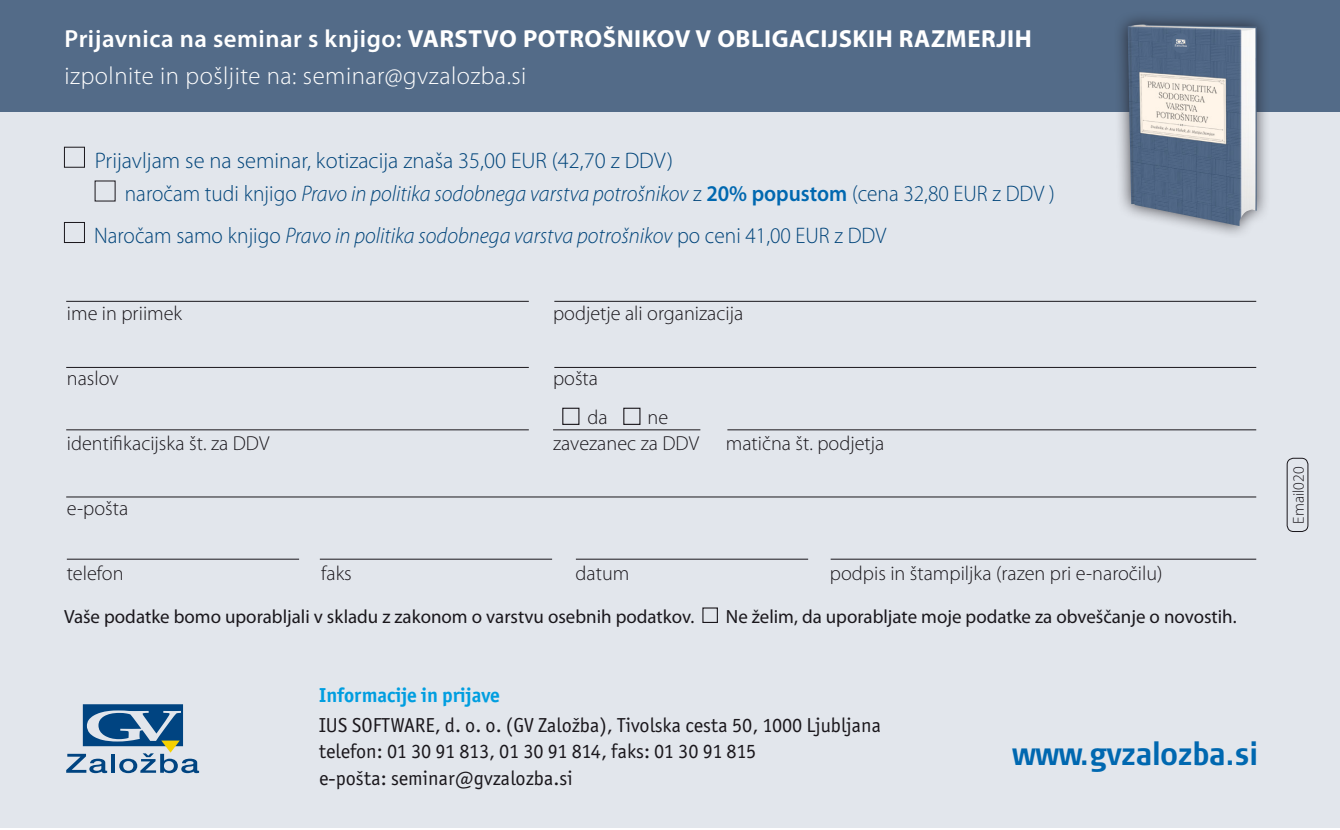
<style>
.page{position:relative;width:1340px;height:830px;background:#fff}
.page>*{position:absolute;margin:0;border:0;box-sizing:border-box;transform-origin:0 0}
.t1{font:700 condensed 31.5px "Signa Pro";color:#0068b0}
.t2{font:700 24.75px "Myriad Pro";letter-spacing:.02em;color:#fff}
.t3{font:300 24.75px "Myriad Pro";letter-spacing:.02em;color:#fff}
.t4{font:300 22.5px/33.8px "Myriad Pro";color:#00447a}
.t5{font:italic 300 22.5px "Myriad Pro";color:#00447a;scale:.95 1}
.t6{font:300 20.25px "Myriad Pro";color:#1a171c}
.Navaden{font:20.25px/26.6px "Officina Sans Itc TOT";color:#1a171c}
.Navaden-2{font:700 20.25px "Officina Sans Itc TOT";color:#009ee0}
.t7{font:19.12px "Myriad Pro";color:#1a171c}
.t8{font:300 15.75px "Myriad Pro";color:#1a171c}
.s1{font-weight:600}
.s2{font-style:italic}
.s3{font-weight:600;color:#0068b0}
.s4{font-style:normal}
</style>
<div class="page">
<div style="left:0;top:100px;width:1339px;height:727px;background:#e2e6ec"></div>
<hr style="left:66px;top:301px;width:463px;height:1px;background:#1a171c">
<hr style="left:554px;top:301px;width:702px;height:1px;background:#1a171c">
<hr style="left:66px;top:367px;width:463px;height:1px;background:#1a171c">
<hr style="left:554px;top:367px;width:702px;height:1px;background:#1a171c">
<hr style="left:66px;top:429px;width:463px;height:1px;background:#1a171c">
<hr style="left:66px;top:496px;width:1190px;height:1px;background:#1a171c">
<hr style="left:727px;top:429px;width:529px;height:1px;background:#1a171c">
<hr style="left:553px;top:429px;width:147px;height:1px;background:#1a171c">
<hr style="left:67px;top:558px;width:232px;height:1px;background:#1a171c">
<hr style="left:320px;top:558px;width:232px;height:1px;background:#1a171c">
<hr style="left:576px;top:558px;width:232px;height:1px;background:#1a171c">
<hr style="left:830px;top:558px;width:426px;height:1px;background:#1a171c">
<div style="left:562px;top:407px;width:17px;height:17px;border:1px solid #1a171c"></div>
<div style="left:623px;top:407px;width:17px;height:17px;border:1px solid #1a171c"></div>
<div style="left:1286px;top:457px;width:22px;height:74px;border:1px solid #1a171c;border-radius:6px"></div>
<div style="left:64px;top:147px;width:21px;height:20px;border:1px solid #1a171c"></div>
<div style="left:64px;top:222px;width:21px;height:21px;border:1px solid #1a171c"></div>
<div style="left:0;top:0;width:1339px;height:111px;background:#536b88"></div>
<svg style="left:66px;top:704px;width:133px;height:68px"></svg>
<div style="left:1112px;top:10px;width:158px;height:228px;background:#1a171c;opacity:.75"></div>
<img style="left:1127px;top:24px;width:129px;height:202px">
<p class="t2" style="left:65px;top:22px;width:968px"><span class="s1">Prijavnica na seminar s knjigo:</span> VARSTVO POTROŠNIKOV V OBLIGACIJSKIH RAZMERJIH</p>
<p class="t3" style="left:65px;top:60px;width:463px">izpolnite in pošljite na: seminar@gvzalozba.si</p>
<p class="t4" style="left:125px;top:143px;width:931px;text-indent:-30px">Prijavljam se na seminar, kotizacija znaša 35,00 EUR (42,70 z DDV)<br>naročam tudi knjigo <span class="s2">Pravo in politika sodobnega varstva potrošnikov</span> z <span class="s3">20% popustom</span> (cena 32,80 EUR z DDV )</p>
<p class="t5" style="left:94px;top:222px;width:835px"><span class="s4">Naročam samo knjigo</span> Pravo in politika sodobnega varstva potrošnikov <span class="s4">po ceni 41,00 EUR z DDV</span></p>
<p class="t6" style="left:67px;top:301px;width:117px">ime in priimek</p>
<p class="t6" style="left:553px;top:301px;width:192px">podjetje ali organizacija</p>
<p class="t6" style="left:67px;top:366px;width:53px">naslov</p>
<p class="t6" style="left:553px;top:366px;width:46px">pošta</p>
<p class="t6" style="left:587px;top:405px;width:22px">da</p>
<p class="t6" style="left:647px;top:405px;width:22px">ne</p>
<p class="t6" style="left:67px;top:431px;width:204px">identifikacijska št. za DDV</p>
<p class="t6" style="left:553px;top:431px;width:148px">zavezanec za DDV</p>
<p class="t6" style="left:725px;top:431px;width:160px">matična št. podjetja</p>
<p class="t6" style="left:67px;top:496px;width:63px">e-pošta</p>
<p class="t6" style="left:67px;top:560px;width:58px">telefon</p>
<p class="t6" style="left:321px;top:560px;width:32px">faks</p>
<p class="t6" style="left:575px;top:560px;width:55px">datum</p>
<p class="t6" style="left:830px;top:560px;width:334px">podpis in štampiljka (razen pri e-naročilu)</p>
<p class="t7" style="left:64px;top:604px;width:632px">Vaše podatke bomo uporabljali v skladu z zakonom o varstvu osebnih podatkov.</p>
<p class="t7" style="left:726px;top:604px;width:512px">Ne želim, da uporabljate moje podatke za obveščanje o novostih.</p>
<p class="Navaden-2" style="left:319px;top:682px;width:182px">Informacije in prijave</p>
<p class="Navaden" style="left:319px;top:711px;width:563px">IUS SOFTWARE, d. o. o. (GV Založba), Tivolska cesta 50, 1000 Ljubljana telefon: 01 30 91 813, 01 30 91 814, faks: 01 30 91 815<br>e-pošta: seminar@gvzalozba.si</p>
<p class="t1" style="left:1012px;top:734px;width:247px">www.gvzalozba.si</p>
<p class="t8" style="left:1288px;top:523px;width:59px;rotate:-90deg">Email020</p>
</div>
